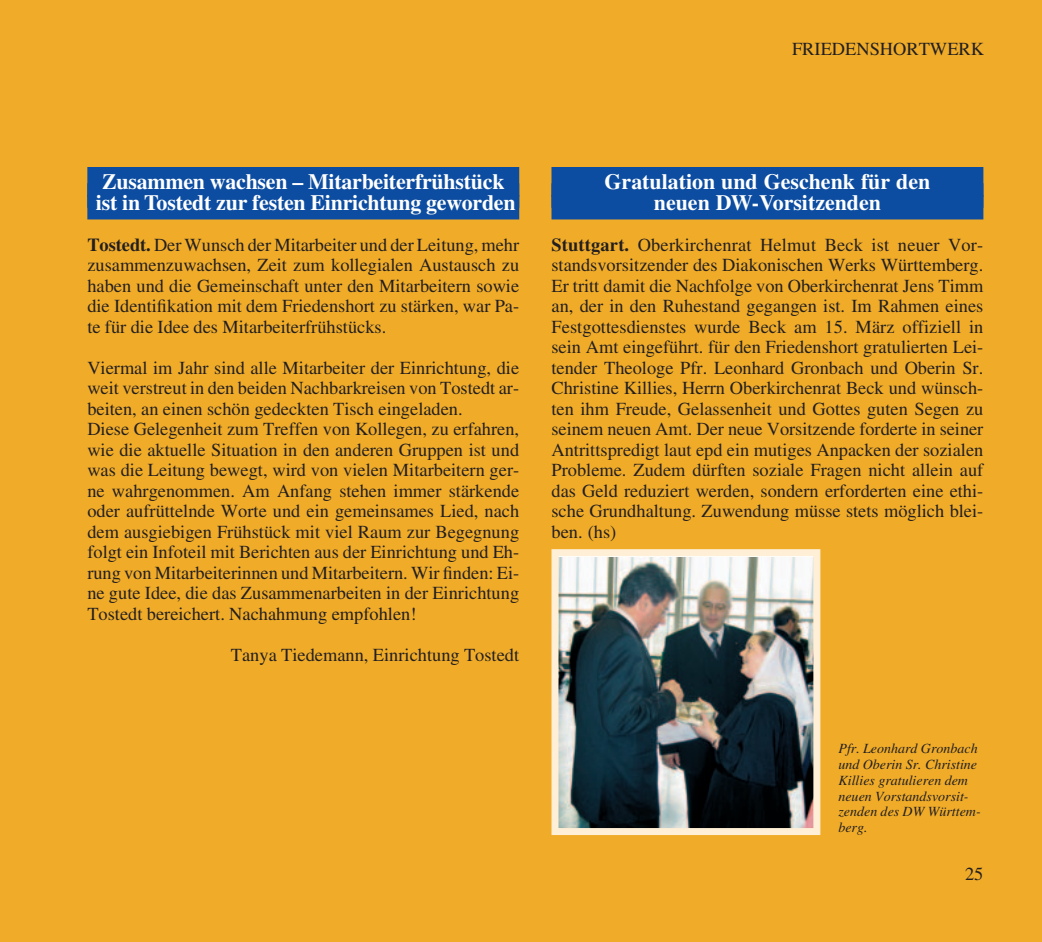
<style>
.page{position:relative;width:1042px;height:942px;background:#fff}
.page>*{position:absolute;margin:0;border:0;box-sizing:border-box;transform-origin:0 0}
.t1{font:700 21.88px/20.5px "Times";letter-spacing:-.01em;color:#fff}
.t2{font:18.38px/20.5px "Times";color:#231f20;text-align:justify}
.t3{font:italic 14px/15.8px "Times";color:#231f20}
.s1{font-weight:700}
</style>
<div class="page">
<div style="left:0;top:0;width:1041px;height:941px;background:#f0ac29"></div>
<div style="left:87px;top:167px;width:432px;height:30px;background:#0d4da1"></div>
<div style="left:87px;top:195px;width:432px;height:24px;background:#0d4da1"></div>
<div style="left:551px;top:167px;width:432px;height:30px;background:#0d4da1"></div>
<div style="left:551px;top:195px;width:432px;height:24px;background:#0d4da1"></div>
<img style="left:559px;top:557px;width:253px;height:270px">
<div style="left:551px;top:549px;width:269px;height:286px;border:7px solid #feefd6"></div>
<p class="t2" style="left:792px;top:41px;width:193px">FRIEDENSHORTWERK</p>
<p class="t1" style="left:96px;top:174px;width:421px">Zusammen wachsen – Mitarbeiterfrühstück ist in Tostedt zur festen Einrichtung geworden</p>
<p class="t2" style="left:87px;top:236px;width:433px"><span class="s1">Tostedt.</span> Der Wunsch der Mitarbeiter und der Leitung, mehr zusammenzuwachsen, Zeit zum kollegialen Austausch zu haben und die Gemeinschaft unter den Mitarbeitern sowie die Identifikation mit dem Friedenshort zu stärken, war Pa&shy;te für die Idee des Mitarbeiterfrühstücks.</p>
<p class="t2" style="left:87px;top:359px;width:433px;text-align:left">Viermal im Jahr sind alle Mitarbeiter der Einrichtung, die weit verstreut in den beiden Nachbarkreisen von Tostedt ar&shy;beiten, an einen schön gedeckten Tisch eingeladen.<br>Diese Gelegenheit zum Treffen von Kollegen, zu erfahren, wie die aktuelle Situation in den anderen Gruppen ist und was die Leitung bewegt, wird von vielen Mitarbeitern ger&shy;ne wahrgenommen. Am Anfang stehen immer stärkende oder aufrüttelnde Worte und ein gemeinsames Lied, nach dem ausgiebigen Frühstück mit viel Raum zur Begegnung folgt ein Infoteil mit Berichten aus der Einrichtung und Eh&shy;rung von Mitarbeiterinnen und Mitarbeitern. Wir finden: Ei&shy;ne gute Idee, die das Zusammenarbeiten in der Einrichtung Tostedt bereichert. Nachahmung empfohlen!</p>
<p class="t2" style="left:231px;top:645px;width:290px">Tanya Tiedemann, Einrichtung Tostedt</p>
<p class="t1" style="left:604px;top:174px;width:327px;text-align:center">Gratulation und Geschenk für den neuen DW-Vorsitzenden</p>
<p class="t2" style="left:551px;top:236px;width:433px"><span class="s1">Stuttgart.</span> Oberkirchenrat Helmut Beck ist neuer Vor&shy;standsvorsitzender des Diakonischen Werks Württemberg.<br>Er tritt damit die Nachfolge von Oberkirchenrat Jens Timm an, der in den Ruhestand gegangen ist. Im Rahmen eines Festgottesdienstes wurde Beck am 15. März offiziell in sein Amt eingeführt. für den Friedenshort gratulierten Lei&shy;tender Theologe Pfr. Leonhard Gronbach und Oberin Sr.<br>Christine Killies, Herrn Oberkirchenrat Beck und wünsch&shy;ten ihm Freude, Gelassenheit und Gottes guten Segen zu seinem neuen Amt. Der neue Vorsitzende forderte in seiner Antrittspredigt laut epd ein mutiges Anpacken der sozialen Probleme. Zudem dürften soziale Fragen nicht allein auf das Geld reduziert werden, sondern erforderten eine ethi&shy;sche Grundhaltung. Zuwendung müsse stets möglich blei&shy;ben. (hs)</p>
<p class="t3" style="left:838px;top:742px;width:144px">Pfr. Leonhard Gronbach und Oberin Sr. Christine<br>Killies gratulieren dem neuen Vorstandsvorsit&shy;zenden des DW Württem&shy;berg.</p>
<p class="t2" style="left:964px;top:865px;width:20px">25</p>
</div>
